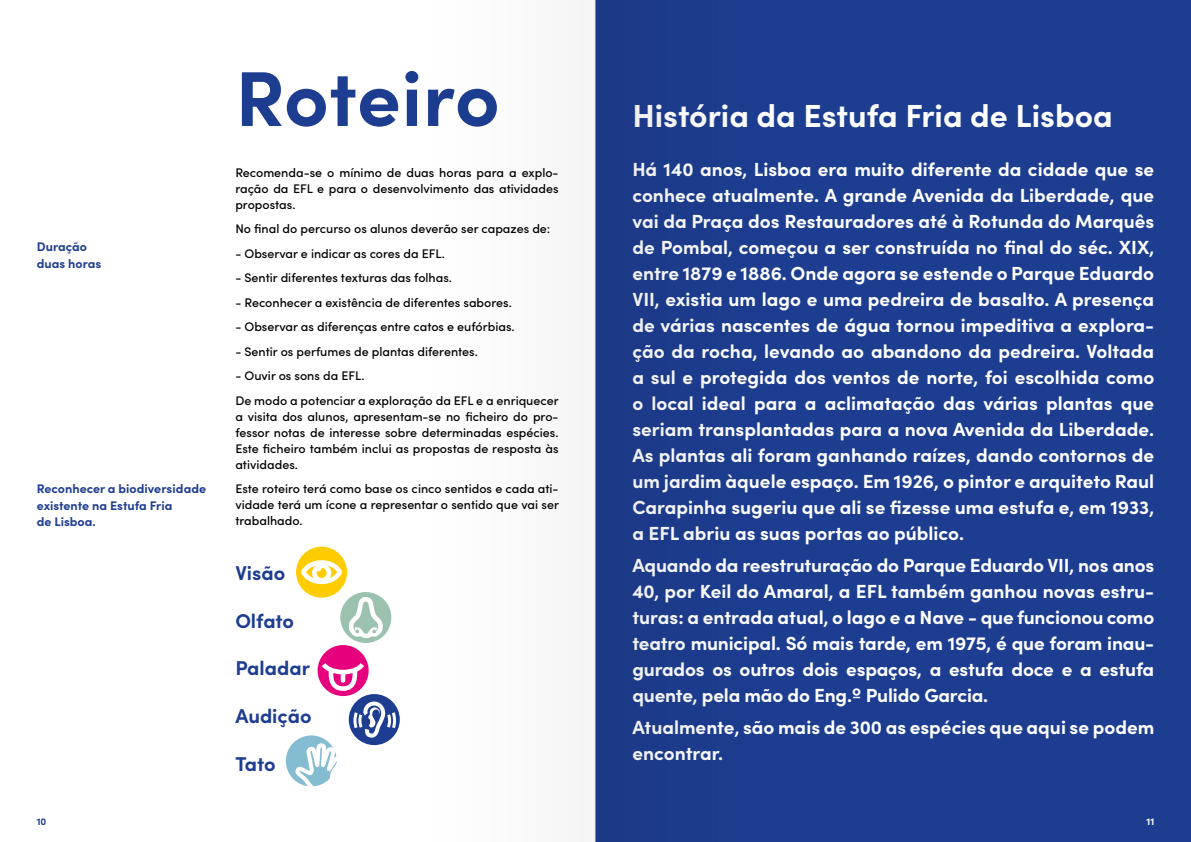
<style>
.page{position:relative;width:1191px;height:842px;background:#fff}
.page>*{position:absolute;margin:0;border:0;box-sizing:border-box;transform-origin:0 0}
.t1{font:700 77.9px "Sofia Pro";color:#1d3d91}
.t2{font:700 32px "Sofia Pro";color:#fff}
.t3{font:700 20px "Sofia Pro";color:#1d3d91}
.t4{font:700 19px/26px "Sofia Pro";color:#fff;text-align:justify}
.t5{font:500 12.5px/16px "Sofia Pro";color:#000;text-align:justify}
.t6{font:700 12.5px/16.5px "Sofia Pro";color:#1d3d91}
.t7{font:700 9.9px "Sofia Pro";color:#1d3d91}
.t8{font:700 9.9px "Sofia Pro";color:#fff}
</style>
<div class="page">
<div style="left:595px;top:0;width:595px;height:842px;background:#1d3d91"></div>
<div style="left:296px;top:547px;width:51px;height:51px;background:#fc0;border-radius:50%"></div>
<svg style="left:297px;top:558px;width:49px;height:28px"></svg>
<div style="left:286px;top:735px;width:51px;height:51px;background:#84bcd1;border-radius:50%"></div>
<svg style="left:291px;top:595px;width:106px;height:192px"></svg>
<img style="left:594px;top:0;width:15px;height:842px">
<p class="t6" style="left:37px;top:238px;width:66px">Duração duas horas</p>
<p class="t6" style="left:37px;top:480px;width:171px">Reconhecer a biodiversidade existente na Estufa Fria<br>de Lisboa.</p>
<h1 class="t1" style="left:235px;top:39px;width:266px">Roteiro</h1>
<p class="t5" style="left:235px;top:164px;width:325px">Recomenda-se o mínimo de duas horas para a explo&shy;ração da EFL e para o desenvolvimento das atividades propostas.</p>
<p class="t5" style="left:235px;top:220px;width:316px">No final do percurso os alunos deverão ser capazes de:</p>
<p class="t5" style="left:235px;top:245px;width:211px">- Observar e indicar as cores da EFL.</p>
<p class="t5" style="left:235px;top:269px;width:218px">- Sentir diferentes texturas das folhas.</p>
<p class="t5" style="left:235px;top:294px;width:278px">- Reconhecer a existência de diferentes sabores.</p>
<p class="t5" style="left:235px;top:318px;width:281px">- Observar as diferenças entre catos e eufórbias.</p>
<p class="t5" style="left:235px;top:343px;width:244px">- Sentir os perfumes de plantas diferentes.</p>
<p class="t5" style="left:235px;top:363px;width:325px;line-height:24.5px">- Ouvir os sons da EFL.<br>De modo a potenciar a exploração da EFL e a enriquecer</p>
<p class="t5" style="left:235px;top:408px;width:325px">a visita dos alunos, apresentam-se no ficheiro do pro&shy;fessor notas de interesse sobre determinadas espécies.<br>Este ficheiro também inclui as propostas de resposta às atividades.</p>
<p class="t5" style="left:235px;top:480px;width:325px">Este roteiro terá como base os cinco sentidos e cada ati&shy;vidade terá um ícone a representar o sentido que vai ser trabalhado.</p>
<p class="t3" style="left:235px;top:558px;width:51px">Visão</p>
<p class="t3" style="left:235px;top:605px;width:60px">Olfato</p>
<p class="t3" style="left:235px;top:653px;width:76px">Paladar</p>
<p class="t3" style="left:235px;top:701px;width:78px">Audição</p>
<p class="t3" style="left:235px;top:748px;width:42px">Tato</p>
<h2 class="t2" style="left:632px;top:91px;width:482px">História da Estufa Fria de Lisboa</h2>
<p class="t4" style="left:632px;top:155px;width:523px">Há 140 anos, Lisboa era muito diferente da cidade que se conhece atualmente. A grande Avenida da Liberdade, que vai da Praça dos Restauradores até à Rotunda do Marquês de Pombal, começou a ser construída no final do séc. XIX, entre 1879 e 1886. Onde agora se estende o Parque Eduardo VII, existia um lago e uma pedreira de basalto. A presença de várias nascentes de água tornou impeditiva a explora&shy;ção da rocha, levando ao abandono da pedreira. Voltada a sul e protegida dos ventos de norte, foi escolhida como o local ideal para a aclimatação das várias plantas que seriam transplantadas para a nova Avenida da Liberdade.<br>As plantas ali foram ganhando raízes, dando contornos de um jardim àquele espaço. Em 1926, o pintor e arquiteto Raul Carapinha sugeriu que ali se fizesse uma estufa e, em 1933, a EFL abriu as suas portas ao público.</p>
<p class="t4" style="left:632px;top:551px;width:523px">Aquando da reestruturação do Parque Eduardo VII, nos anos 40, por Keil do Amaral, a EFL também ganhou novas estru&shy;turas: a entrada atual, o lago e a Nave - que funcionou como teatro municipal. Só mais tarde, em 1975, é que foram inau&shy;gurados os outros dois espaços, a estufa doce e a estufa quente, pela mão do Eng.º Pulido Garcia.</p>
<p class="t4" style="left:632px;top:713px;width:523px">Atualmente, são mais de 300 as espécies que aqui se podem encontrar.</p>
<p class="t7" style="left:37px;top:814px;width:11px">10</p>
<p class="t8" style="left:1146px;top:814px;width:9px">11</p>
</div>
